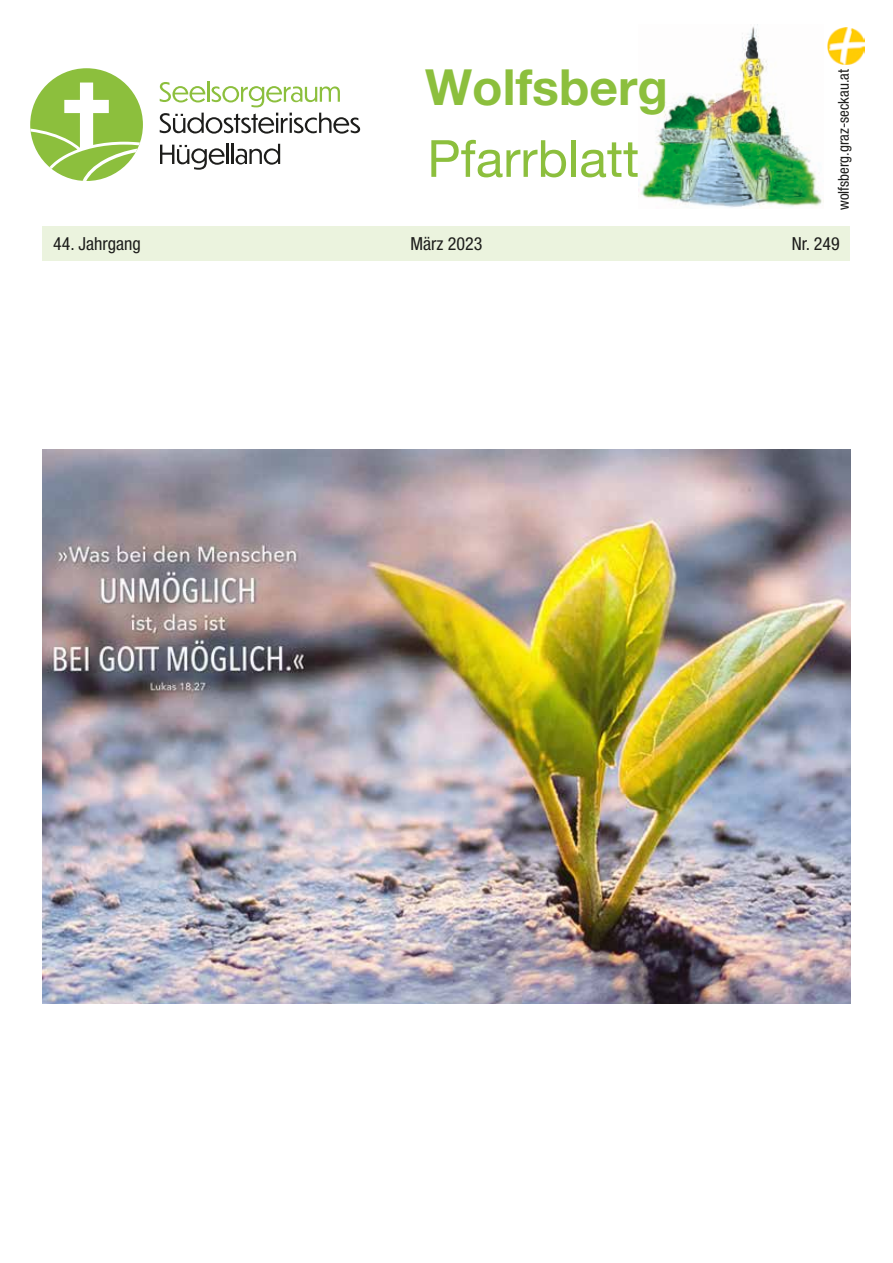
<style>
.page{position:relative;width:893px;height:1263px;background:#fff}
.page>*{position:absolute;margin:0;border:0;box-sizing:border-box;transform-origin:0 0}
.t1{font:51.3px "Helvetica Neue";color:#8cbf3d}
.t2{font:700 49.95px "Helvetica Neue LT Pro";color:#8cbf3d}
.t3{font:condensed 18px "Helvetica Neue LT Pro";color:#1d1d1b}
.t4{font:condensed 15px "Helvetica Neue LT Pro";color:#1d1d1b}
</style>
<div class="page">
<div style="left:43px;top:226px;width:807px;height:34px;background:#ebf3de"></div>
<svg style="left:160px;top:82px;width:45px;height:20px"></svg>
<hr style="left:207px;top:81px;width:2px;height:21px;background:#8cbf3d">
<svg style="left:212px;top:86px;width:128px;height:21px"></svg>
<svg style="left:160px;top:113px;width:200px;height:21px"></svg>
<svg style="left:160px;top:145px;width:65px;height:25px"></svg>
<hr style="left:226px;top:144px;width:3px;height:20px;background:#1d1d1b">
<hr style="left:231px;top:144px;width:3px;height:20px;background:#1d1d1b">
<svg style="left:236px;top:144px;width:44px;height:21px"></svg>
<div style="left:30px;top:68px;width:113px;height:113px;background:#8cbf3d;border-radius:50%"></div>
<svg style="left:30px;top:83px;width:110px;height:98px"></svg>
<img style="left:638px;top:24px;width:186px;height:184px">
<img style="left:827px;top:28px;width:37px;height:37px">
<img style="left:43px;top:449px;width:807px;height:554px">
<h2 class="t2" style="left:425px;top:57px;width:244px">Wolfsberg</h2>
<h1 class="t1" style="left:427px;top:122px;width:213px">Pfarrblatt</h1>
<p class="t4" style="left:835px;top:210px;width:142px;rotate:-90deg">wolfsberg.graz-seckau.at</p>
<p class="t3" style="left:53px;top:233px;width:89px">44. Jahrgang</p>
<p class="t3" style="left:411px;top:233px;width:73px">März 2023</p>
<p class="t3" style="left:792px;top:233px;width:49px">Nr. 249</p>
</div>
